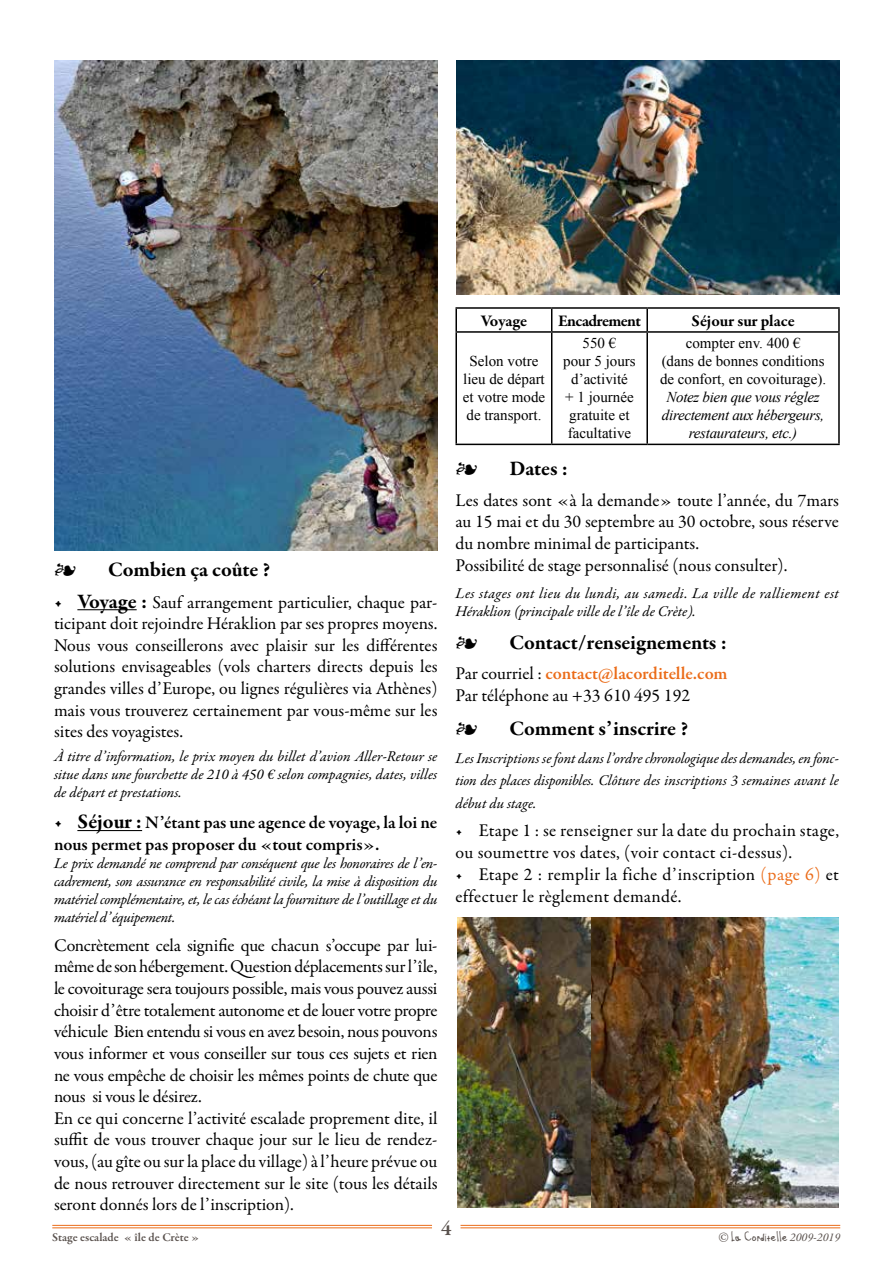
<style>
.page{position:relative;width:893px;height:1263px;background:#fff}
.page>*{position:absolute;margin:0;border:0;box-sizing:border-box;transform-origin:0 0}
.t1{font:700 21px "Garamond Premr Pro";letter-spacing:-.01em;color:#000}
.t2{font:600 21px "Garamond Premr Pro";color:#59514d}
.t3{font:18px/21.6px "Garamond Premr Pro";color:#000;text-align:justify}
.t4{font:600 18px/21.6px "Garamond Premr Pro";color:#000}
.t5{font:18px/22.2px "Garamond Premr Pro";letter-spacing:.02em;color:#000}
.t6{font:600 18px "Garamond Premr Pro";color:#eb6c19}
.t7{font:700 16.5px "Garamond Premr Pro";letter-spacing:-.015em;color:#000}
.t8{font:700 16.5px "Garamond Premr Pro";letter-spacing:-.04em;color:#000}
.Style_de_paragraphe{font:italic 15px/18px "Garamond Premr Pro";letter-spacing:-.005em;color:#000;text-align:justify}
.t9{font:15px/18px "Times New Roman";color:#000;text-align:center}
.Style_de_paragraphe-2{font:italic 15px/18px "Garamond Premr Pro";letter-spacing:.02em;color:#000}
.t10{font:italic 15px/18px "Times New Roman";letter-spacing:-.02em;color:#000;text-align:center}
.t11{font:600 12px "Garamond Premr Pro";color:#59514d}
.t12{font:12px "Jessica";color:#59514d}
.s1{font-family:"Adobe Jenson Pro";font-size:21px}
.s2{font-weight:700;font-size:21px}
.s3{font-family:"Adobe Jenson Pro";font-weight:400;font-size:21px}
.s4{font-weight:400;color:#000}
.s5{font-family:"Adobe Jenson Pro"}
.s6{color:#eb6c19}
.s7{font-family:"Garamond Premr Pro";font-size:15px}
.s8{font-family:"Garamond Premr Pro";font-style:italic}
</style>
<div class="page">
<hr style="left:460px;top:1225px;width:380px;height:1px;background:#eb6c19">
<hr style="left:460px;top:1227px;width:380px;height:1px;background:#eb6c19">
<hr style="left:52px;top:1225px;width:380px;height:1px;background:#eb6c19">
<hr style="left:52px;top:1227px;width:380px;height:1px;background:#eb6c19">
<hr style="left:77px;top:609px;width:60px;height:1px;background:#000">
<hr style="left:77px;top:830px;width:65px;height:1px;background:#000">
<hr style="left:455px;top:307px;width:97px;height:2px;background:#000">
<hr style="left:455px;top:309px;width:2px;height:22px;background:#000">
<hr style="left:552px;top:307px;width:95px;height:2px;background:#000">
<svg style="left:551px;top:309px;width:1px;height:22px"></svg>
<hr style="left:647px;top:307px;width:193px;height:2px;background:#000">
<hr style="left:646px;top:309px;width:2px;height:22px;background:#000">
<hr style="left:838px;top:309px;width:2px;height:22px;background:#000">
<hr style="left:455px;top:331px;width:97px;height:2px;background:#000">
<hr style="left:455px;top:333px;width:2px;height:111px;background:#000">
<hr style="left:552px;top:331px;width:95px;height:2px;background:#000">
<hr style="left:551px;top:333px;width:1px;height:111px;background:#000">
<hr style="left:647px;top:331px;width:193px;height:2px;background:#000">
<hr style="left:646px;top:333px;width:2px;height:111px;background:#000">
<hr style="left:838px;top:333px;width:2px;height:111px;background:#000">
<hr style="left:455px;top:444px;width:97px;height:1px;background:#000">
<hr style="left:552px;top:444px;width:95px;height:1px;background:#000">
<hr style="left:647px;top:444px;width:193px;height:1px;background:#000">
<img style="left:54px;top:61px;width:384px;height:490px">
<img style="left:457px;top:917px;width:382px;height:291px">
<img style="left:456px;top:61px;width:383px;height:233px">
<p class="t1" style="left:108px;top:557px;width:164px">Combien ça coûte ?</p>
<p class="t3" style="left:54px;top:592px;width:385px"><span class="s1">•</span> <span class="s2">Voyage :</span> Sauf arrangement particulier, chaque par&shy;ticipant doit rejoindre Héraklion par ses propres moyens.<br>Nous vous conseillerons avec plaisir sur les différentes solutions envisageables (vols charters directs depuis les grandes villes d’Europe, ou lignes régulières via Athènes) mais vous trouverez certainement par vous-même sur les sites des voyagistes.</p>
<p class="Style_de_paragraphe" style="left:54px;top:748px;width:385px">À titre d’information, le prix moyen du billet d’avion Aller-Retour se situe dans une fourchette de 210 à 450 € selon compagnies, dates, villes de départ et prestations.</p>
<p class="t4" style="left:54px;top:812px;width:385px"><span class="s3">•</span> <span class="s2">Séjour :</span> N’étant pas une agence de voyage, la loi ne nous permet pas proposer du «tout compris».</p>
<p class="Style_de_paragraphe" style="left:54px;top:855px;width:385px">Le prix demandé ne comprend par conséquent que les honoraires de l’en&shy;cadrement, son assurance en responsabilité civile, la mise à disposition du matériel complémentaire, et, le cas échéant la fourniture de l’outillage et du matériel d’équipement.</p>
<p class="t3" style="left:54px;top:935px;width:385px">Concrètement cela signifie que chacun s’occupe par lui&shy;même de son hébergement. Question déplacements sur l’île, le covoiturage sera toujours possible, mais vous pouvez aussi choisir d’être totalement autonome et de louer votre propre véhicule Bien entendu si vous en avez besoin, nous pouvons vous informer et vous conseiller sur tous ces sujets et rien ne vous empêche de choisir les mêmes points de chute que nous si vous le désirez.</p>
<p class="t3" style="left:54px;top:1108px;width:385px">En ce qui concerne l’activité escalade proprement dite, il suffit de vous trouver chaque jour sur le lieu de rendez&shy;vous, (au gîte ou sur la place du village) à l’heure prévue ou de nous retrouver directement sur le site (tous les détails seront donnés lors de l’inscription).</p>
<p class="t7" style="left:481px;top:311px;width:48px">Voyage</p>
<p class="t8" style="left:558px;top:311px;width:84px">Encadrement</p>
<p class="t7" style="left:691px;top:311px;width:105px">Séjour sur place</p>
<p class="t9" style="left:463px;top:352px;width:84px">Selon votre lieu de départ et votre mode de transport.</p>
<p class="t9" style="left:583px;top:334px;width:35px">550 €</p>
<p class="t9" style="left:563px;top:352px;width:74px">pour 5 jours d’activité<br>+ 1 journée gratuite et facultative</p>
<p class="t9" style="left:686px;top:334px;width:116px">compter env. 400 €</p>
<p class="t9" style="left:660px;top:352px;width:168px;text-align:left">(dans de bonnes conditions de confort, en covoiturage).</p>
<p class="t10" style="left:662px;top:388px;width:164px">Notez bien que vous réglez directement aux hébergeurs, restaurateurs, etc.)</p>
<p class="t1" style="left:509px;top:456px;width:60px">Dates :</p>
<p class="t3" style="left:455px;top:490px;width:385px">Les dates sont «à la demande» toute l’année, du 7mars au 15 mai et du 30 septembre au 30 octobre, sous réserve du nombre minimal de participants.</p>
<p class="t3" style="left:455px;top:554px;width:333px">Possibilité de stage personnalisé (nous consulter).</p>
<p class="Style_de_paragraphe-2" style="left:455px;top:585px;width:385px">Les stages ont lieu du lundi, au samedi. La ville de ralliement est<br>Héraklion (principale ville de l’île de Crète).</p>
<p class="t1" style="left:509px;top:629px;width:219px">Contact/renseignements :</p>
<p class="t6" style="left:455px;top:663px;width:274px"><span class="s4">Par courriel :</span> contact@lacorditelle.com</p>
<p class="t3" style="left:455px;top:685px;width:236px">Par téléphone au +33 610 495 192</p>
<p class="t1" style="left:509px;top:715px;width:180px">Comment s’inscrire ?</p>
<p class="Style_de_paragraphe" style="left:455px;top:748px;width:385px;line-height:22.2px">Les Inscriptions se font dans l’ordre chronologique des demandes, en fonc&shy;tion des places disponibles. Clôture des inscriptions 3 semaines avant le début du stage.</p>
<p class="t3" style="left:455px;top:819px;width:385px;line-height:22.2px"><span class="s5">•</span> Etape 1 : se renseigner sur la date du prochain stage, ou soumettre vos dates, (voir contact ci-dessus).</p>
<p class="t5" style="left:455px;top:864px;width:385px"><span class="s5">•</span> Etape 2 : remplir la fiche d’inscription <span class="s6">(page 6)</span> et effectuer le règlement demandé.</p>
<p class="t11" style="left:52px;top:1230px;width:149px">Stage escalade « île de Crète »</p>
<p class="t2" style="left:441px;top:1216px;width:12px">4</p>
<p class="t12" style="left:718px;top:1226px;width:123px"><span class="s7">©</span> La Corditelle <span class="s8">2009-2019</span></p>
</div>
